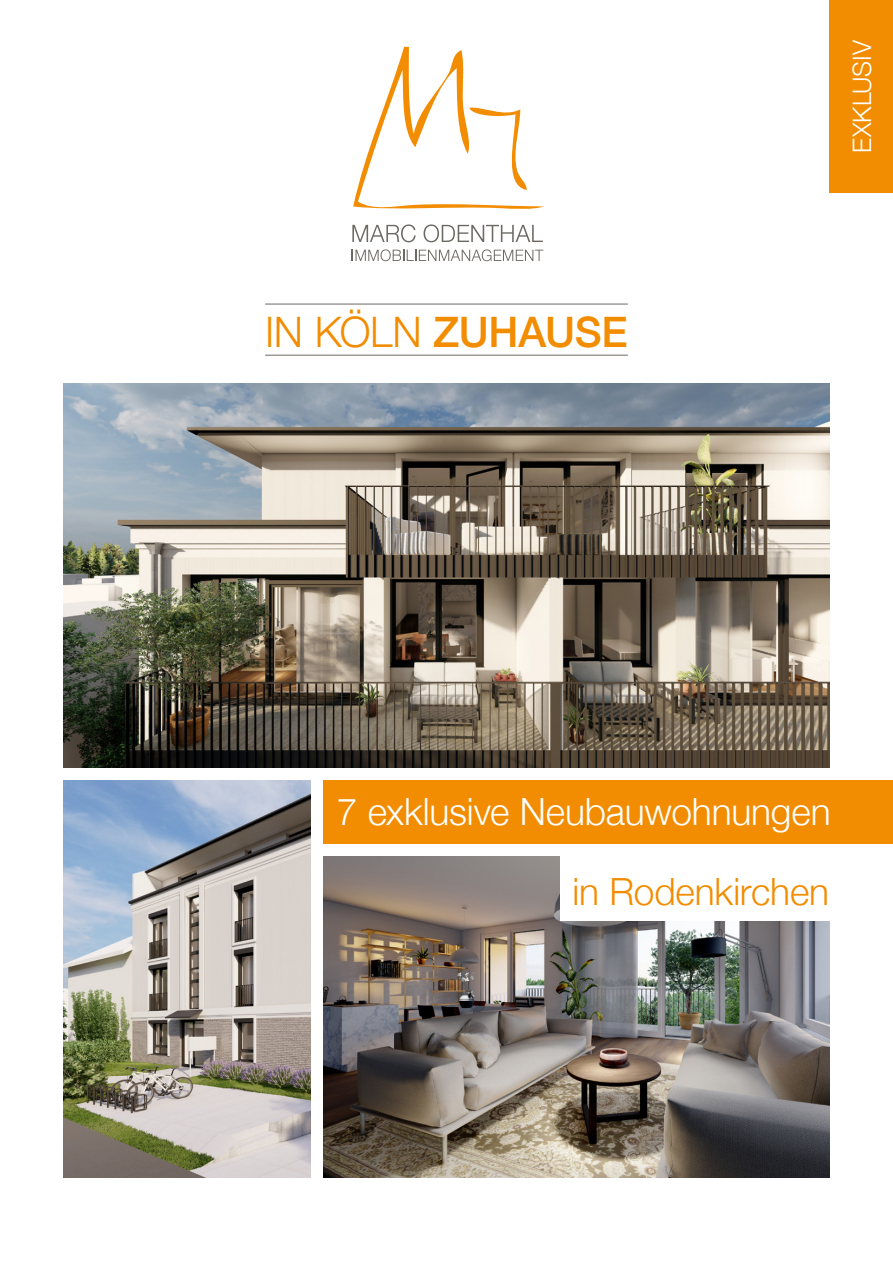
<style>
.page{position:relative;width:893px;height:1263px;background:#fff}
.page>*{position:absolute;margin:0;border:0;box-sizing:border-box;transform-origin:0 0}
.t1{font:500 42px "Helvetica Neue";letter-spacing:-.005em;color:#f28c00}
.t2{font:300 37.5px "Helvetica Neue";letter-spacing:-.005em;color:#fff}
.t3{font:300 37.5px "Helvetica Neue";letter-spacing:-.005em;color:#f28c00}
.t4{font:300 25.5px "Helvetica Neue";letter-spacing:-.005em;color:#fff}
.s1{font-weight:300}
</style>
<div class="page">
<img style="left:323px;top:857px;width:506px;height:321px">
<div style="left:829px;top:0;width:64px;height:192px;background:#f28c00"></div>
<div style="left:323px;top:780px;width:570px;height:64px;background:#f28c00"></div>
<div style="left:560px;top:850px;width:280px;height:71px;background:#fff"></div>
<svg style="left:353px;top:47px;width:191px;height:162px"></svg>
<svg style="left:352px;top:224px;width:64px;height:18px"></svg>
<svg style="left:424px;top:224px;width:119px;height:18px"></svg>
<svg style="left:352px;top:249px;width:191px;height:12px"></svg>
<img style="left:64px;top:384px;width:765px;height:384px">
<img style="left:64px;top:780px;width:246px;height:398px">
<hr style="left:265px;top:304px;width:363px;height:1px;background:#6c6864">
<hr style="left:265px;top:355px;width:363px;height:1px;background:#6e6964">
<p class="t1" style="left:265px;top:298px;width:364px"><span class="s1">IN KÖLN</span> ZUHAUSE</p>
<p class="t4" style="left:842px;top:153px;width:115px;rotate:-90deg">EXKLUSIV</p>
<p class="t2" style="left:337px;top:782px;width:495px">7 exklusive Neubauwohnungen</p>
<p class="t3" style="left:572px;top:861px;width:258px">in Rodenkirchen</p>
</div>
